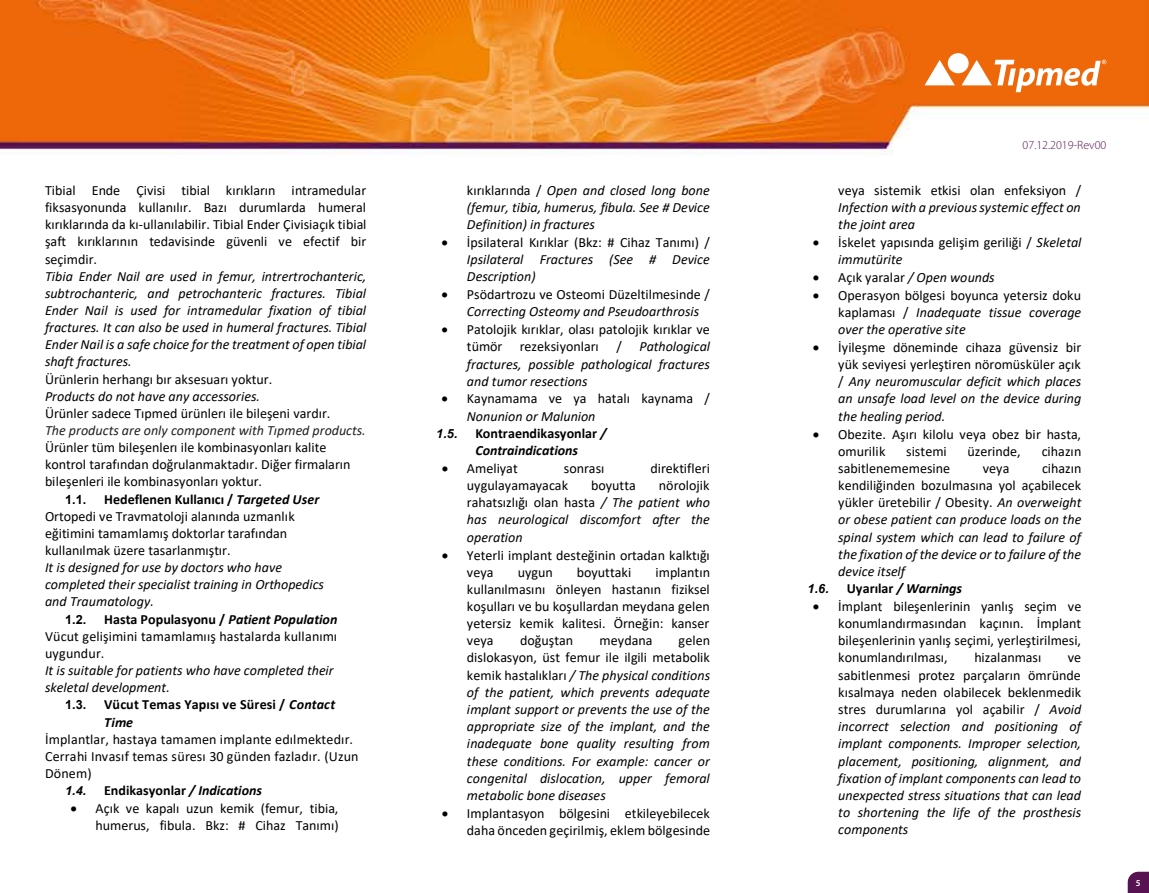
<style>
.page{position:relative;width:1149px;height:893px;background:#fff}
.page>*{position:absolute;margin:0;border:0;box-sizing:border-box;transform-origin:0 0}
.t1{font:italic 14.1px/17.1px "Calibri";letter-spacing:.005em;color:#000;text-align:justify}
.t2{font:14.1px/17.1px "Calibri";color:#000}
.t3{font:700 14.1px/17.1px "Calibri";letter-spacing:.005em;color:#000}
.t4{font:italic 14.1px "Calibri";letter-spacing:.005em;color:#212121}
.t5{font:italic 700 14.1px "Calibri";letter-spacing:-.005em;color:#000}
.t6{font:700 12.6px "Arial";color:#000}
.t7{font:italic 700 12.6px "Arial";color:#000}
.t8{font:300 12px "Myriad Pro";color:#571252}
.t9{font:600 9px "Myriad Pro";color:#fff}
.s1{font-weight:700}
.s2{font-weight:700;font-style:italic}
.s3{font-style:italic}
.s4{font-style:normal}
</style>
<div class="page">
<img style="left:0;top:0;width:1148px;height:872px">
<svg style="left:924px;top:60px;width:30px;height:25px"></svg>
<svg style="left:961px;top:60px;width:145px;height:32px"></svg>
<div style="left:947px;top:53px;width:21px;height:20px;background:#fff;border-radius:50%"></div>
<svg style="left:1127px;top:872px;width:21px;height:21px"></svg>
<p class="t2" style="left:45px;top:181px;width:323px;text-align:justify">Tibial Ende Çivisi tibial kırıkların intramedular fiksasyonunda kullanılır. Bazı durumlarda humeral kırıklarında da kı-ullanılabilir. Tibial Ender Çivisiaçık tibial şaft kırıklarının tedavisinde güvenli ve efectif bir seçimdir.</p>
<p class="t1" style="left:45px;top:267px;width:323px">Tibia Ender Nail are used in femur, intrertrochanteric, subtrochanteric, and petrochanteric fractures. Tibial Ender Nail is used for intramedular fixation of tibial fractures. It can also be used in humeral fractures. Tibial Ender Nail is a safe choice for the treatment of open tibial shaft fractures.</p>
<p class="t2" style="left:45px;top:370px;width:229px">Ürünlerin herhangı bır aksesuarı yoktur.</p>
<p class="t1" style="left:45px;top:387px;width:216px">Products do not have any accessories.</p>
<p class="t2" style="left:45px;top:404px;width:287px">Ürünler sadece Tıpmed ürünlerı ile bileşeni vardır.</p>
<p class="t4" style="left:45px;top:420px;width:322px">The products are only component with Tıpmed products.</p>
<p class="t2" style="left:45px;top:438px;width:307px">Ürünler tüm bileşenlerı ile kombinasyonları kalite kontrol tarafından doğrulanmaktadır. Diğer firmaların bileşenleri ile kombinasyonları yoktur.</p>
<p class="t6" style="left:65px;top:491px;width:23px">1.1.</p>
<p class="t2" style="left:45px;top:490px;width:276px;text-indent:59px"><span class="s1">Hedeflenen Kullanıcı /</span> <span class="s2">Targeted User </span>Ortopedi ve Travmatoloji alanında uzmanlık eğitimini tamamlamış doktorlar tarafından kullanılmak üzere tasarlanmıştır.</p>
<p class="t1" style="left:45px;top:558px;width:280px;text-align:left">It is designed for use by doctors who have completed their specialist training in Orthopedics and Traumatology.</p>
<p class="t6" style="left:65px;top:611px;width:23px">1.2.</p>
<p class="t2" style="left:45px;top:610px;width:294px;text-align:justify;text-indent:59px"><span class="s1">Hasta Populasyonu /</span> <span class="s2">Patient Population </span>Vücut gelişimini tamamlamıış hastalarda kullanımı uygundur.</p>
<p class="t1" style="left:45px;top:661px;width:290px">It is suitable for patients who have completed their skeletal development.</p>
<p class="t6" style="left:65px;top:697px;width:23px">1.3.</p>
<p class="t3" style="left:104px;top:696px;width:233px">Vücut Temas Yapısı ve Süresi / <span class="s3">Contact<br>Time</span></p>
<p class="t2" style="left:45px;top:730px;width:315px">İmplantlar, hastaya tamamen implante edılmektedır.<br>Cerrahi Invasıf temas süresı 30 günden fazladır. (Uzun<br>Dönem)</p>
<p class="t7" style="left:65px;top:783px;width:23px">1.4.</p>
<p class="t3" style="left:104px;top:782px;width:159px">Endikasyonlar <span class="s3">/ Indications</span></p>
<p class="t2" style="left:70px;top:799px;width:270px;text-align:right">• Açık ve kapalı uzun kemik (femur, tibia, humerus, fibula. Bkz: # Cihaz Tanımı)</p>
<p class="t1" style="left:467px;top:181px;width:244px"><span class="s4">kırıklarında /</span> Open and closed long bone (femur, tibia, humerus, fibula. See # Device Definition) in fractures</p>
<p class="t1" style="left:467px;top:233px;width:244px;text-indent:-25px">• <span class="s4">İpsilateral Kırıklar (Bkz: # Cihaz Tanımı) / </span>Ipsilateral Fractures (See # Device Description)</p>
<p class="t2" style="left:467px;top:286px;width:244px;text-indent:-25px">• Psödartrozu ve Osteomi Düzeltilmesinde /<br><span class="s3">Correcting Osteomy and Pseudoarthrosis</span></p>
<p class="t1" style="left:467px;top:320px;width:244px;text-indent:-25px">• <span class="s4">Patolojik kırıklar, olası patolojik kırıklar ve tümör rezeksiyonları /</span> Pathological fractures, possible pathological fractures and tumor resections</p>
<p class="t2" style="left:467px;top:390px;width:244px;text-indent:-25px">• Kaynamama ve ya hatalı kaynama /<br><span class="s3">Nonunion or Malunion</span></p>
<p class="t7" style="left:436px;top:425px;width:23px">1.5.</p>
<p class="t3" style="left:475px;top:425px;width:133px">Kontraendikasyonlar <span class="s3">/<br>Contraindications</span></p>
<p class="t2" style="left:441px;top:459px;width:78px">• Ameliyat</p>
<p class="t2" style="left:563px;top:459px;width:42px">sonrası</p>
<p class="t2" style="left:650px;top:459px;width:61px">direktifleri</p>
<p class="t2" style="left:467px;top:476px;width:103px">uygulayamayacak</p>
<p class="t2" style="left:591px;top:476px;width:46px">boyutta</p>
<p class="t1" style="left:467px;top:476px;width:244px;text-indent:192px"><span class="s4">nörolojik rahatsızlığı olan hasta</span> / The patient who has neurological discomfort after the operation</p>
<p class="t2" style="left:467px;top:546px;width:244px;text-indent:-25px">• Yeterli implant desteğinin ortadan kalktığı veya</p>
<p class="t2" style="left:467px;top:563px;width:244px;text-align:justify;text-indent:188px">implantın kullanılmasını önleyen hastanın fiziksel koşulları ve bu koşullardan meydana gelen yetersiz kemik kalitesi. Örneğin: kanser veya</p>
<p class="t2" style="left:517px;top:563px;width:36px">uygun</p>
<p class="t2" style="left:576px;top:563px;width:56px">boyuttaki</p>
<p class="t2" style="left:520px;top:632px;width:55px">doğuştan</p>
<p class="t2" style="left:599px;top:632px;width:54px">meydana</p>
<p class="t1" style="left:467px;top:631px;width:245px;text-indent:211px"><span class="s4">gelen dislokasyon, üst femur ile ilgili metabolik kemik hastalıkları</span> / The physical conditions of the patient, which prevents adequate implant support or prevents the use of the appropriate size of the implant, and the inadequate bone quality resulting from these conditions. For example: cancer or congenital dislocation, upper femoral metabolic bone diseases</p>
<p class="t2" style="left:441px;top:804px;width:270px;text-align:right">• Implantasyon bölgesini etkileyebilecek daha önceden geçirilmiş, eklem bölgesinde</p>
<p class="t8" style="left:1022px;top:137px;width:85px">07.12.2019-Rev00</p>
<p class="t2" style="left:838px;top:181px;width:244px">veya sistemik etkisi olan enfeksiyon /</p>
<p class="t1" style="left:838px;top:198px;width:244px">Infection with a previous systemic effect on the joint area</p>
<p class="t2" style="left:838px;top:233px;width:244px;text-indent:-25px">• İskelet yapısında gelişim geriliği / <span class="s3">Skeletal immutürite</span></p>
<p class="t2" style="left:812px;top:268px;width:183px">• Açık yaralar <span class="s3">/ Open wounds</span></p>
<p class="t2" style="left:838px;top:286px;width:244px;text-align:justify;text-indent:-25px">• Operasyon bölgesi boyunca yetersiz doku kaplaması / <span class="s3">Inadequate tissue coverage over the operative site</span></p>
<p class="t1" style="left:838px;top:338px;width:244px;text-indent:-25px">• <span class="s4">İyileşme döneminde cihaza güvensiz bir yük seviyesi yerleştiren nöromüsküler açık /</span> Any neuromuscular deficit which places an unsafe load level on the device during the healing period.</p>
<p class="t2" style="left:838px;top:425px;width:244px;text-indent:-25px">• Obezite. Aşırı kilolu veya obez bir hasta, omurilik</p>
<p class="t2" style="left:906px;top:442px;width:42px">sistemi</p>
<p class="t2" style="left:967px;top:442px;width:55px">üzerinde,</p>
<p class="t2" style="left:1041px;top:442px;width:41px">cihazın</p>
<p class="t2" style="left:838px;top:459px;width:113px">sabitlenememesine</p>
<p class="t2" style="left:982px;top:459px;width:28px">veya</p>
<p class="t1" style="left:838px;top:459px;width:244px;text-indent:204px"><span class="s4">cihazın kendiliğinden bozulmasına yol açabilecek yükler üretebilir / Obesity.</span> An overweight or obese patient can produce loads on the spinal system which can lead to failure of the fixation of the device or to failure of the device itself</p>
<p class="t7" style="left:807px;top:580px;width:23px">1.6.</p>
<p class="t5" style="left:846px;top:578px;width:117px"><span class="s4">Uyarılar</span> / Warnings</p>
<p class="t2" style="left:838px;top:597px;width:244px;text-align:justify;text-indent:-25px">• İmplant bileşenlerinin yanlış seçim ve konumlandırmasından kaçının. İmplant bileşenlerinin yanlış seçimi, yerleştirilmesi, konumlandırılması,</p>
<p class="t2" style="left:974px;top:649px;width:68px">hizalanması</p>
<p class="t1" style="left:838px;top:648px;width:245px;text-indent:229px"><span class="s4">ve sabitlenmesi protez parçaların ömründe kısalmaya neden olabilecek beklenmedik stres durumlarına yol açabilir /</span> Avoid incorrect selection and positioning of implant components. Improper selection, placement, positioning, alignment, and fixation of implant components can lead to unexpected stress situations that can lead to shortening the life of the prosthesis components</p>
<p class="t9" style="left:1135px;top:877px;width:6px">5</p>
</div>
